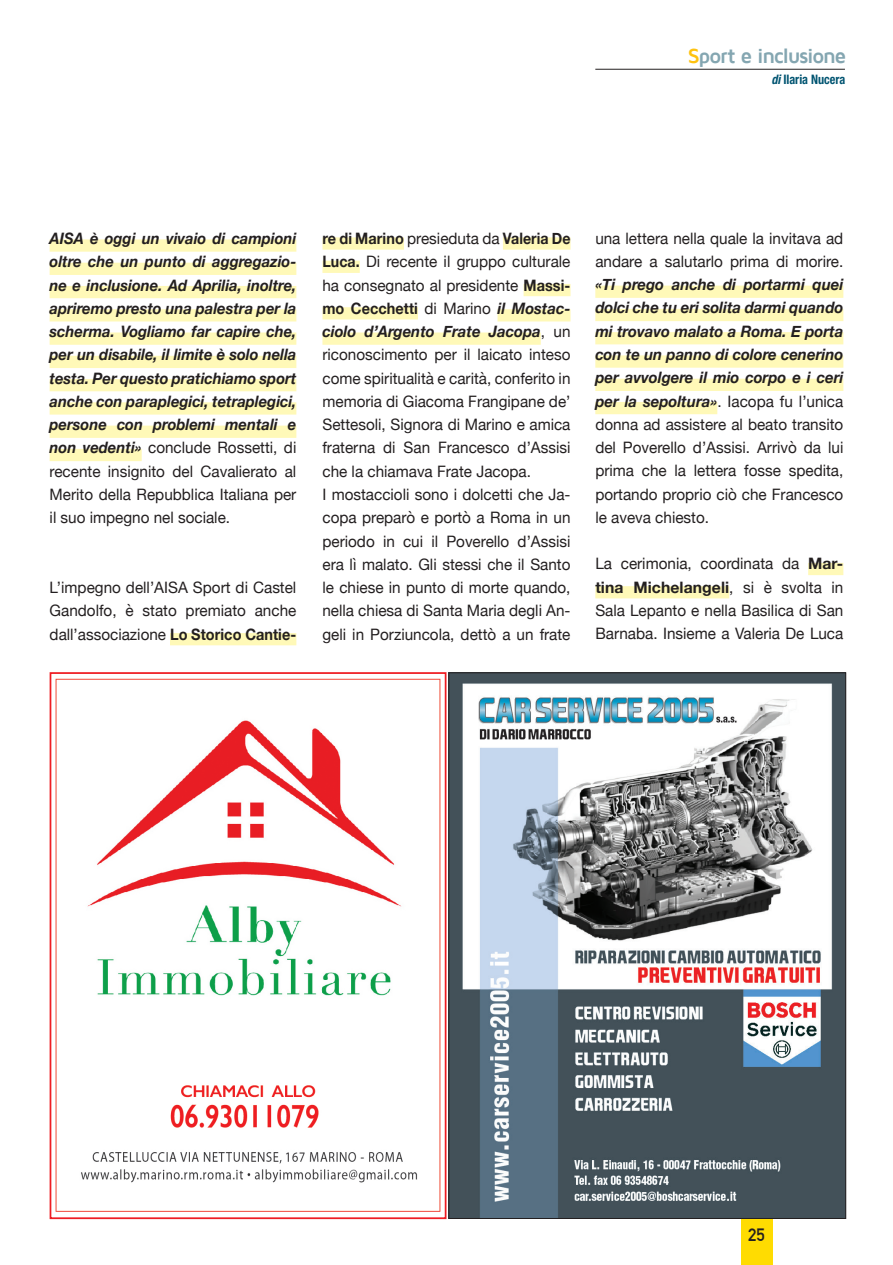
<style>
.page{position:relative;width:893px;height:1265px;background:#fff}
.page>*{position:absolute;margin:0;border:0;box-sizing:border-box;transform-origin:0 0}
.t1{font:700 21px "Maven Pro";letter-spacing:-.065em;color:#84a6b1}
.t2{font:700 17.5px "DIN Alternate";color:#231f20}
.t3{font:15.75px/23.3px "Helvetica Neue";color:#231f20}
.t4{font:italic 700 15.75px/23.3px "Helvetica Neue";color:#231f20;text-align:justify;scale:.94 1}
.t5{font:italic 700 15.75px/23.3px "Helvetica Neue";color:#231f20;text-align:justify;scale:.95 1}
.t6{font:700 condensed 13.12px "Helvetica Neue";color:#005471;scale:.93 1}
.s1{color:#fec210}
.s2{font-style:italic}
.s3{font-weight:400;font-style:normal}
.s4{font-weight:700}
.s5{font-weight:700;font-style:italic}
</style>
<div class="page">
<img style="left:55px;top:678px;width:386px;height:534px">
<div style="left:50px;top:672px;width:396px;height:547px;border:2px solid #ee1d23"></div>
<hr style="left:595px;top:69px;width:250px;height:1px;background:#231f20">
<div style="left:741px;top:1215px;width:31px;height:50px;background:#ffdc01"></div>
<div style="left:322px;top:237px;width:82px;height:13px;background:#fff9b8"></div>
<div style="left:503px;top:237px;width:67px;height:13px;background:#fff9b8"></div>
<div style="left:322px;top:261px;width:38px;height:12px;background:#fff9b8"></div>
<div style="left:524px;top:284px;width:46px;height:12px;background:#fff9b8"></div>
<div style="left:322px;top:307px;width:96px;height:12px;background:#fff9b8"></div>
<div style="left:497px;top:309px;width:73px;height:12px;background:#fff9b8"></div>
<div style="left:322px;top:333px;width:219px;height:12px;background:#fff9b8"></div>
<div style="left:50px;top:239px;width:246px;height:13px;background:#fff9b8"></div>
<div style="left:50px;top:263px;width:246px;height:12px;background:#fff9b8"></div>
<div style="left:50px;top:286px;width:246px;height:12px;background:#fff9b8"></div>
<div style="left:50px;top:309px;width:246px;height:12px;background:#fff9b8"></div>
<div style="left:50px;top:333px;width:246px;height:12px;background:#fff9b8"></div>
<div style="left:50px;top:356px;width:246px;height:12px;background:#fff9b8"></div>
<div style="left:50px;top:379px;width:246px;height:12px;background:#fff9b8"></div>
<div style="left:50px;top:402px;width:246px;height:13px;background:#fff9b8"></div>
<div style="left:50px;top:426px;width:246px;height:12px;background:#fff9b8"></div>
<div style="left:50px;top:449px;width:92px;height:12px;background:#fff9b8"></div>
<div style="left:170px;top:633px;width:126px;height:12px;background:#fff9b8"></div>
<div style="left:595px;top:286px;width:248px;height:12px;background:#fff9b8"></div>
<div style="left:595px;top:309px;width:248px;height:12px;background:#fff9b8"></div>
<div style="left:595px;top:332px;width:248px;height:12px;background:#fff9b8"></div>
<div style="left:595px;top:355px;width:248px;height:13px;background:#fff9b8"></div>
<div style="left:595px;top:379px;width:248px;height:12px;background:#fff9b8"></div>
<div style="left:595px;top:402px;width:122px;height:12px;background:#fff9b8"></div>
<div style="left:808px;top:563px;width:35px;height:12px;background:#fff9b8"></div>
<div style="left:595px;top:586px;width:134px;height:12px;background:#fff9b8"></div>
<img style="left:450px;top:674px;width:394px;height:543px">
<h1 class="t1" style="left:688px;top:45px;width:160px"><span class="s1">S</span>port e inclusione</h1>
<p class="t6" style="left:771px;top:71px;width:81px"><span class="s2">di</span> Ilaria Nucera</p>
<p class="t4" style="left:50px;top:227px;width:264px">AISA è oggi un vivaio di campioni oltre che un punto di aggregazio&shy;ne e inclusione. Ad Aprilia, inoltre, apriremo presto una palestra per la scherma. Vogliamo far capire che, per un disabile, il limite è solo nella testa. Per questo pratichiamo sport anche con paraplegici, tetraplegici, persone con problemi mentali e non vedenti» <span class="s3">conclude Rossetti, di recente insignito del Cavalierato al Merito della Repubblica Italiana per il suo impegno nel sociale.</span></p>
<p class="t3" style="left:50px;top:577px;width:248px;text-align:justify">L’impegno dell’AISA Sport di Castel Gandolfo, è stato premiato anche dall’associazione <span class="s4">Lo Storico Cantie-</span></p>
<p class="t3" style="left:322px;top:228px;width:250px"><span class="s4">re di Marino</span> presieduta da <span class="s4">Valeria De Luca.</span> Di recente il gruppo culturale ha consegnato al presidente <span class="s4">Massi&shy;mo Cecchetti</span> di Marino <span class="s5">il Mostac&shy;ciolo d’Argento Frate Jacopa</span>, un riconoscimento per il laicato inteso come spiritualità e carità, conferito in memoria di Giacoma Frangipane de’ Settesoli, Signora di Marino e amica fraterna di San Francesco d’Assisi che la chiamava Frate Jacopa.<br>I mostaccioli sono i dolcetti che Ja&shy;copa preparò e portò a Roma in un periodo in cui il Poverello d’Assisi era lì malato. Gli stessi che il Santo le chiese in punto di morte quando, nella chiesa di Santa Maria degli An&shy;geli in Porziuncola, dettò a un frate</p>
<p class="t3" style="left:595px;top:227px;width:250px">una lettera nella quale la invitava ad andare a salutarlo prima di morire.</p>
<p class="t5" style="left:595px;top:273px;width:263px">«Ti prego anche di portarmi quei dolci che tu eri solita darmi quando mi trovavo malato a Roma. E porta con te un panno di colore cenerino per avvolgere il mio corpo e i ceri per la sepoltura»<span class="s3">. Iacopa fu l’unica donna ad assistere al beato transito del Poverello d’Assisi. Arrivò da lui prima che la lettera fosse spedita, portando proprio ciò che Francesco le aveva chiesto.</span></p>
<p class="t3" style="left:595px;top:553px;width:250px;text-align:justify">La cerimonia, coordinata da <span class="s4">Mar&shy;tina Michelangeli</span>, si è svolta in Sala Lepanto e nella Basilica di San Barnaba. Insieme a Valeria De Luca</p>
<p class="t2" style="left:748px;top:1222px;width:18px">25</p>
</div>
